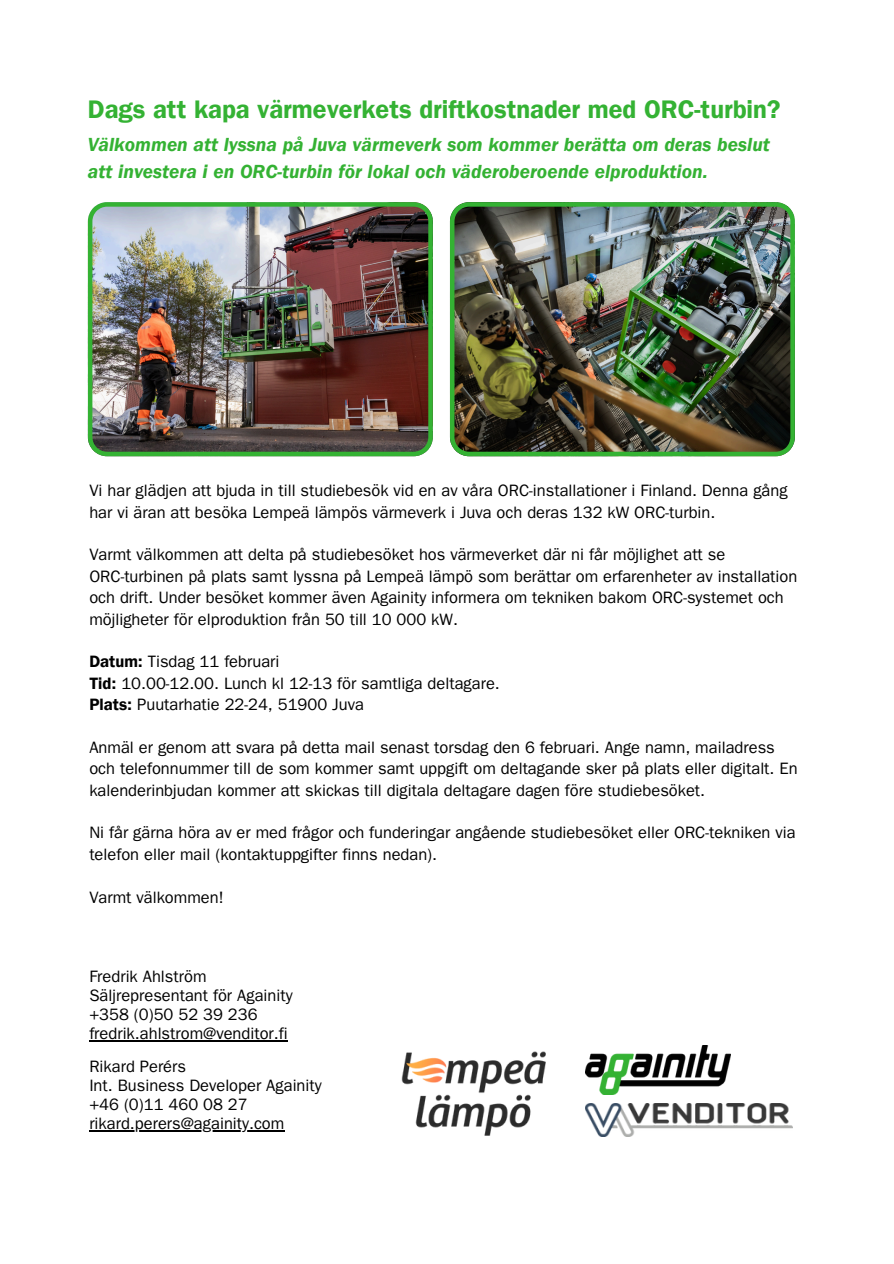
<style>
.page{position:relative;width:894px;height:1264px;background:#fff}
.page>*{position:absolute;margin:0;border:0;box-sizing:border-box;transform-origin:0 0}
.t1{font:25.5px "Franklin Gothic LT Pro Dm";color:#34b233}
.t2{font:19.5px/27px "Franklin Gothic LT Pro Dm It";color:#34b233}
.t3{font:16.5px/21.3px "Franklin Gothic LT Pro";color:#000}
.s1{font-family:"Franklin Gothic LT Pro Dm"}
</style>
<div class="page">
<img style="left:585px;top:1045px;width:145px;height:49px">
<img style="left:401px;top:1051px;width:145px;height:84px">
<img style="left:585px;top:1103px;width:207px;height:33px">
<img style="left:450px;top:202px;width:344px;height:254px">
<img style="left:88px;top:202px;width:344px;height:254px">
<hr style="left:89px;top:1040px;width:198px;height:1px;background:#000">
<hr style="left:89px;top:1130px;width:195px;height:1px;background:#000">
<p class="t1" style="left:88px;top:100px;width:694px">Dags att kapa värmeverkets driftkostnader med ORC-turbin?</p>
<p class="t2" style="left:88px;top:134px;width:683px">Välkommen att lyssna på Juva värmeverk som kommer berätta om deras beslut att investera i en ORC-turbin för lokal och väderoberoende elproduktion.</p>
<p class="t3" style="left:89px;top:482px;width:699px">Vi har glädjen att bjuda in till studiebesök vid en av våra ORC-installationer i Finland. Denna gång har vi äran att besöka Lempeä lämpös värmeverk i Juva och deras 132 kW ORC-turbin.</p>
<p class="t3" style="left:89px;top:546px;width:637px">Varmt välkommen att delta på studiebesöket hos värmeverket där ni får möjlighet att se</p>
<p class="t3" style="left:89px;top:568px;width:709px">ORC-turbinen på plats samt lyssna på Lempeä lämpö som berättar om erfarenheter av installation och drift. Under besöket kommer även Againity informera om tekniken bakom ORC-systemet och möjligheter för elproduktion från 50 till 10 000 kW.</p>
<p class="t3" style="left:89px;top:653px;width:191px"><span class="s1">Datum:</span> Tisdag 11 februari</p>
<p class="t3" style="left:89px;top:675px;width:412px"><span class="s1">Tid:</span> 10.00-12.00. Lunch kl 12-13 för samtliga deltagare.</p>
<p class="t3" style="left:89px;top:696px;width:276px"><span class="s1">Plats:</span> Puutarhatie 22-24, 51900 Juva</p>
<p class="t3" style="left:89px;top:739px;width:709px">Anmäl er genom att svara på detta mail senast torsdag den 6 februari. Ange namn, mailadress och telefonnummer till de som kommer samt uppgift om deltagande sker på plats eller digitalt. En kalenderinbjudan kommer att skickas till digitala deltagare dagen före studiebesöket.</p>
<p class="t3" style="left:89px;top:824px;width:707px">Ni får gärna höra av er med frågor och funderingar angående studiebesöket eller ORC-tekniken via telefon eller mail (kontaktuppgifter finns nedan).</p>
<p class="t3" style="left:89px;top:888px;width:136px">Varmt välkommen!</p>
<p class="t3" style="left:89px;top:968px;width:119px">Fredrik Ahlström</p>
<p class="t3" style="left:89px;top:987px;width:205px">Säljrepresentant för Againity</p>
<p class="t3" style="left:89px;top:1006px;width:170px">+358 (0)50 52 39 236</p>
<p class="t3" style="left:89px;top:1025px;width:200px">fredrik.ahlstrom@venditor.fi</p>
<p class="t3" style="left:89px;top:1058px;width:98px">Rikard Perérs</p>
<p class="t3" style="left:89px;top:1077px;width:234px">Int. Business Developer Againity</p>
<p class="t3" style="left:89px;top:1096px;width:160px">+46 (0)11 460 08 27</p>
<p class="t3" style="left:89px;top:1115px;width:196px">rikard.perers@againity.com</p>
</div>
